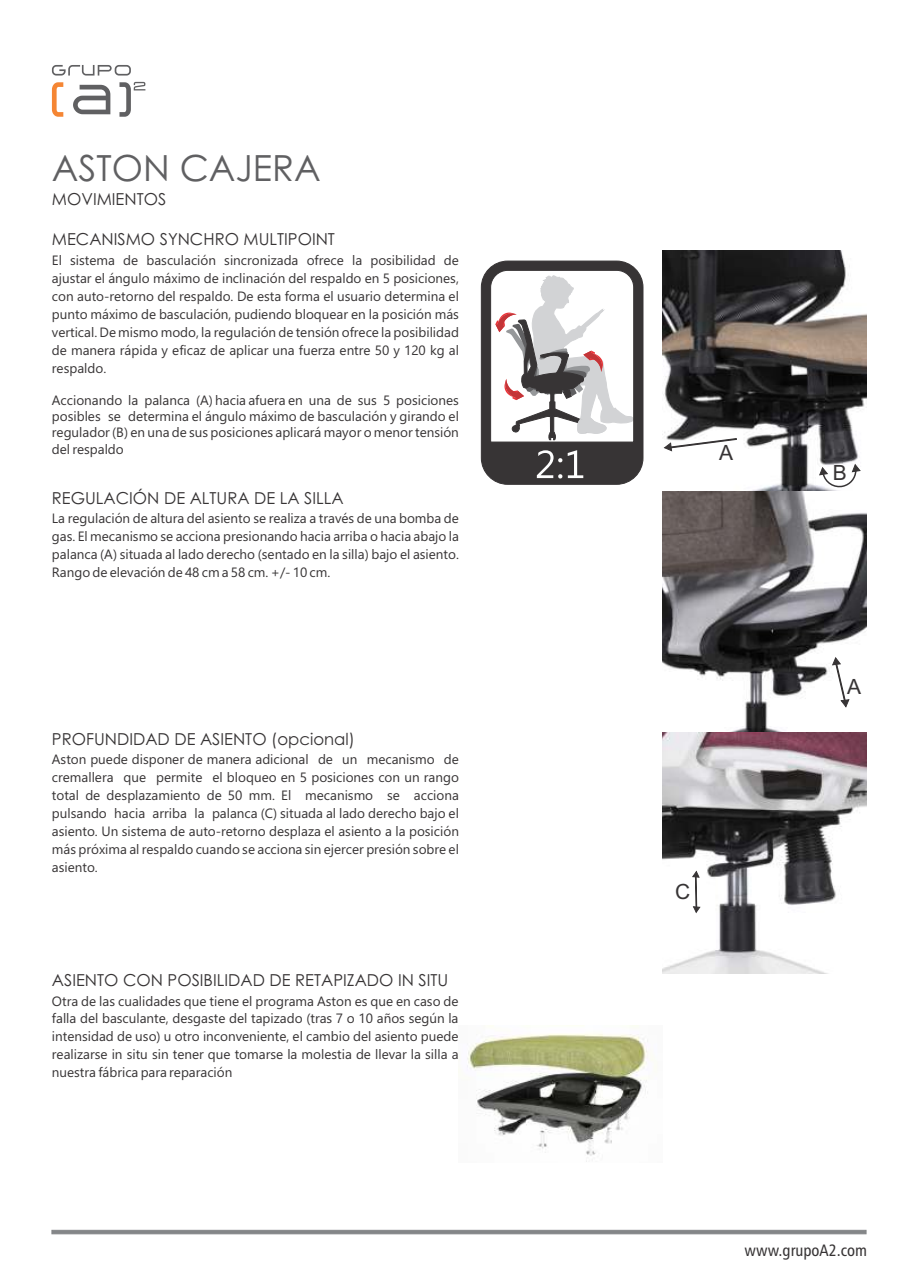
<style>
.page{position:relative;width:918px;height:1265px;background:#fff}
.page>*{position:absolute;margin:0;border:0;box-sizing:border-box;transform-origin:0 0}
.t1{font:36px "Century Gothic";color:#606062}
.t2{font:21px "Arial";color:#373435}
.t3{font:16.5px "Century Gothic";color:#373435}
.t4{font:16.5px "Humanist 777 BT Roman Condensed B";color:#373435}
.t5{font:13.5px/18px "Segoe UI";color:#373435;text-align:justify}
</style>
<div class="page">
<hr style="left:52px;top:1230px;width:814px;height:4px;background:#848688">
<svg style="left:52px;top:82px;width:11px;height:35px"></svg>
<svg style="left:73px;top:82px;width:72px;height:35px"></svg>
<svg style="left:52px;top:65px;width:79px;height:11px"></svg>
<img style="left:663px;top:250px;width:203px;height:723px">
<svg style="left:480px;top:260px;width:164px;height:225px"></svg>
<svg style="left:664px;top:438px;width:73px;height:13px"></svg>
<svg style="left:819px;top:464px;width:42px;height:26px"></svg>
<img style="left:467px;top:1025px;width:190px;height:137px">
<svg style="left:832px;top:657px;width:17px;height:50px"></svg>
<svg style="left:692px;top:871px;width:8px;height:41px"></svg>
<h1 class="t1" style="left:52px;top:154px;width:270px">ASTON CAJERA</h1>
<p class="t3" style="left:52px;top:193px;width:116px">MOVIMIENTOS</p>
<p class="t3" style="left:52px;top:232px;width:285px">MECANISMO SYNCHRO MULTIPOINT</p>
<p class="t5" style="left:52px;top:252px;width:409px">El sistema de basculación sincronizada ofrece la posibilidad de ajustar el ángulo máximo de inclinación del respaldo en 5 posiciones, con auto-retorno del respaldo. De esta forma el usuario determina el punto máximo de basculación, pudiendo bloquear en la posición más vertical. De mismo modo, la regulación de tensión ofrece la posibilidad de manera rápida y eficaz de aplicar una fuerza entre 50 y 120 kg al respaldo.</p>
<p class="t5" style="left:52px;top:393px;width:409px;line-height:16.2px">Accionando la palanca (A) hacia afuera en una de sus 5 posiciones posibles se determina el ángulo máximo de basculación y girando el regulador (B) en una de sus posiciones aplicará mayor o menor tensión del respaldo</p>
<p class="t3" style="left:52px;top:491px;width:293px">REGULACIÓN DE ALTURA DE LA SILLA</p>
<p class="t5" style="left:52px;top:511px;width:409px">La regulación de altura del asiento se realiza a través de una bomba de gas. El mecanismo se acciona presionando hacia arriba o hacia abajo la palanca (A) situada al lado derecho (sentado en la silla) bajo el asiento.<br>Rango de elevación de 48 cm a 58 cm. +/- 10 cm.</p>
<p class="t3" style="left:52px;top:732px;width:304px">PROFUNDIDAD DE ASIENTO (opcional)</p>
<p class="t5" style="left:52px;top:752px;width:409px">Aston puede disponer de manera adicional de un mecanismo de cremallera que permite el bloqueo en 5 posiciones con un rango total de desplazamiento de 50 mm. El mecanismo se acciona pulsando hacia arriba la palanca (C) situada al lado derecho bajo el asiento. Un sistema de auto-retorno desplaza el asiento a la posición más próxima al respaldo cuando se acciona sin ejercer presión sobre el asiento.</p>
<p class="t3" style="left:52px;top:973px;width:398px">ASIENTO CON POSIBILIDAD DE RETAPIZADO IN SITU</p>
<p class="t5" style="left:52px;top:993px;width:408px">Otra de las cualidades que tiene el programa Aston es que en caso de falla del basculante, desgaste del tapizado (tras 7 o 10 años según la intensidad de uso) u otro inconveniente, el cambio del asiento puede realizarse in situ sin tener que tomarse la molestia de llevar la silla a nuestra fábrica para reparación</p>
<h2 class="t2" style="left:719px;top:445px;width:16px">A</h2>
<h2 class="t2" style="left:675px;top:883px;width:17px">C</h2>
<h2 class="t2" style="left:833px;top:465px;width:16px">B</h2>
<h2 class="t2" style="left:847px;top:678px;width:16px">A</h2>
<p class="t4" style="left:745px;top:1243px;width:124px">www.grupoA2.com</p>
</div>
